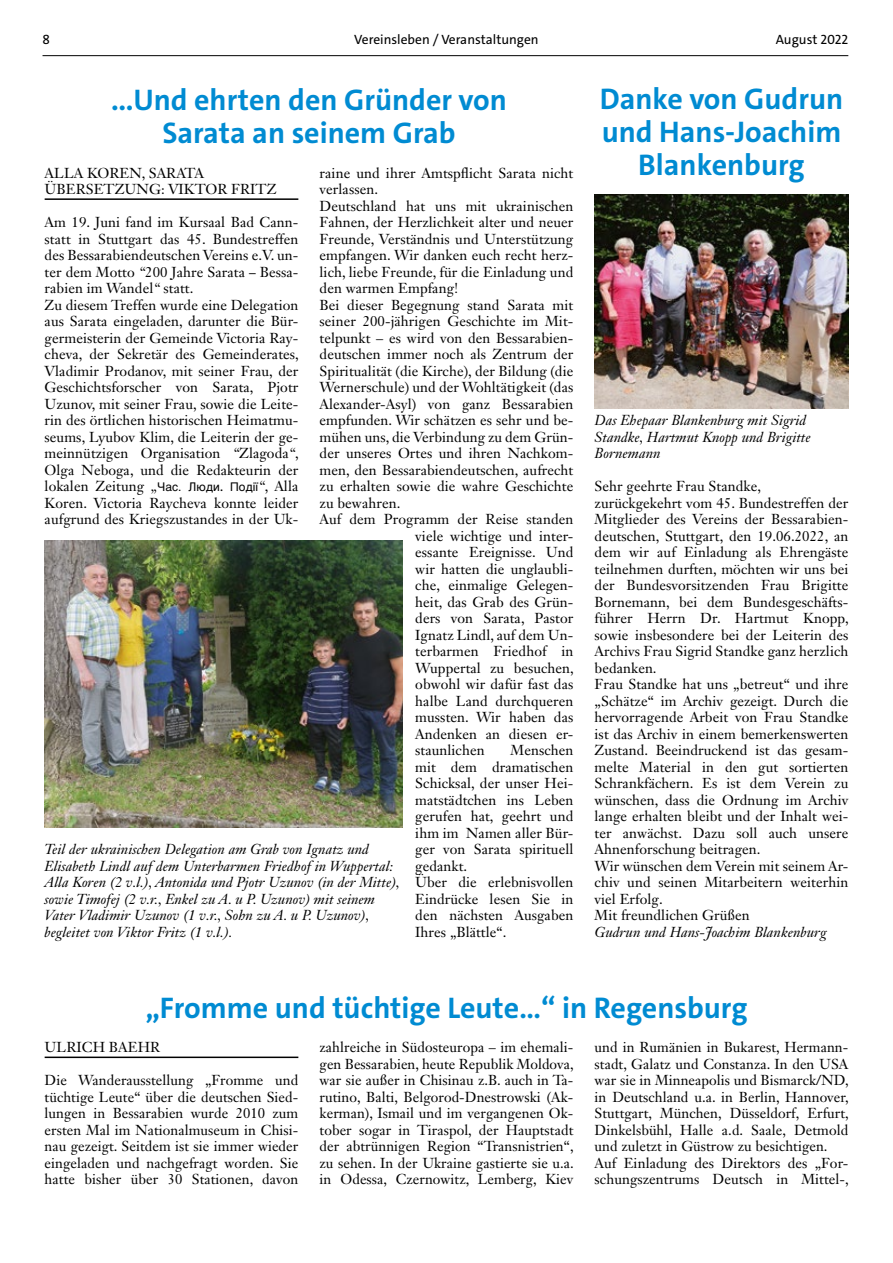
<style>
.page{position:relative;width:893px;height:1263px;background:#fff}
.page>*{position:absolute;margin:0;border:0;box-sizing:border-box;transform-origin:0 0}
.t1{font:700 30px/33px "The Sans";color:#008bd2;text-align:center}
.t2{font:14.25px/16.5px "Janson Text LT Std";letter-spacing:.005em;color:#000}
.t3{font:italic 14.25px/16.5px "Janson Text LT Std";letter-spacing:.005em;color:#000}
.t4{font:13.5px "The Sans";color:#000}
.s1{font-style:italic}
.s2{font-family:"Helvetica LT Std";font-size:12px}
</style>
<div class="page">
<hr style="left:43px;top:55px;width:805px;height:1px;background:#000">
<img style="left:45px;top:541px;width:358px;height:287px">
<hr style="left:45px;top:198px;width:253px;height:2px;background:#000">
<img style="left:595px;top:194px;width:253px;height:215px">
<hr style="left:45px;top:1056px;width:253px;height:2px;background:#000">
<p class="t4" style="left:43px;top:31px;width:9px">8</p>
<p class="t4" style="left:354px;top:31px;width:186px">Vereinsleben / Veranstaltungen</p>
<p class="t4" style="left:776px;top:31px;width:74px">August 2022</p>
<h1 class="t1" style="left:111px;top:84px;width:397px">...Und ehrten den Gründer von<br>Sarata an seinem Grab</h1>
<p class="t2" style="left:45px;top:164px;width:233px">ALLA KOREN, SARATA<br>ÜBERSETZUNG: VIKTOR FRITZ</p>
<p class="t2" style="left:45px;top:214px;width:256px">Am 19. Juni fand im Kursaal Bad Cann&shy;statt in Stuttgart das 45. Bundestreffen des Bessarabiendeutschen Vereins e.V. un&shy;ter dem Motto <span class="s1">“</span>200 Jahre Sarata <span class="s2">–</span> Bessa&shy;rabien im Wandel<span class="s1">“</span> statt.<br>Zu diesem Treffen wurde eine Delegation aus Sarata eingeladen, darunter die Bür&shy;germeisterin der Gemeinde Victoria Ray&shy;cheva, der Sekretär des Gemeinderates, Vladimir Prodanov, mit seiner Frau, der Geschichtsforscher von Sarata, Pjotr Uzunov, mit seiner Frau, sowie die Leite&shy;rin des örtlichen historischen Heimatmu&shy;seums, Lyubov Klim, die Leiterin der ge&shy;meinnützigen Organisation <span class="s1">“</span>Zlagoda<span class="s1">“</span>, Olga Neboga, und die Redakteurin der lokalen Zeitung <span class="s1">„</span><span class="s2">Час. Люди</span>. <span class="s2">Події</span><span class="s1">“</span>, Alla Koren. Victoria Raycheva konnte leider aufgrund des Kriegszustandes in der Uk-</p>
<p class="t2" style="left:320px;top:164px;width:255px">raine und ihrer Amtspflicht Sarata nicht</p>
<p class="t2" style="left:320px;top:181px;width:60px">verlassen.</p>
<p class="t2" style="left:320px;top:197px;width:255px">Deutschland hat uns mit ukrainischen</p>
<p class="t2" style="left:320px;top:214px;width:255px">Fahnen, der Herzlichkeit alter und neuer</p>
<p class="t2" style="left:320px;top:230px;width:255px">Freunde, Verständnis und Unterstützung</p>
<p class="t2" style="left:320px;top:247px;width:255px">empfangen. Wir danken euch recht herz-</p>
<p class="t2" style="left:320px;top:263px;width:255px">lich, liebe Freunde, für die Einladung und</p>
<p class="t2" style="left:320px;top:280px;width:140px">den warmen Empfang!</p>
<p class="t2" style="left:320px;top:296px;width:255px">Bei dieser Begegnung stand Sarata mit</p>
<p class="t2" style="left:320px;top:313px;width:255px">seiner 200-jährigen Geschichte im Mit-</p>
<p class="t2" style="left:320px;top:329px;width:255px">telpunkt – es wird von den Bessarabien-</p>
<p class="t2" style="left:320px;top:346px;width:255px">deutschen immer noch als Zentrum der</p>
<p class="t2" style="left:320px;top:362px;width:255px">Spiritualität (die Kirche), der Bildung (die</p>
<p class="t2" style="left:320px;top:379px;width:255px">Wernerschule) und der Wohltätigkeit (das</p>
<p class="t2" style="left:320px;top:395px;width:255px">Alexander-Asyl) von ganz Bessarabien</p>
<p class="t2" style="left:320px;top:412px;width:255px">empfunden. Wir schätzen es sehr und be-</p>
<p class="t2" style="left:320px;top:428px;width:255px">mühen uns, die Verbindung zu dem Grün-</p>
<p class="t2" style="left:320px;top:445px;width:255px">der unseres Ortes und ihren Nachkom-</p>
<p class="t2" style="left:320px;top:461px;width:255px">men, den Bessarabiendeutschen, aufrecht</p>
<p class="t2" style="left:320px;top:478px;width:255px">zu erhalten sowie die wahre Geschichte</p>
<p class="t2" style="left:320px;top:494px;width:82px">zu bewahren.</p>
<p class="t2" style="left:320px;top:511px;width:255px">Auf dem Programm der Reise standen</p>
<p class="t2" style="left:415px;top:527px;width:160px">viele wichtige und inter-</p>
<p class="t2" style="left:415px;top:544px;width:160px">essante Ereignisse. Und</p>
<p class="t2" style="left:415px;top:560px;width:160px">wir hatten die unglaubli-</p>
<p class="t2" style="left:415px;top:577px;width:160px">che, einmalige Gelegen-</p>
<p class="t2" style="left:415px;top:593px;width:160px">heit, das Grab des Grün-</p>
<p class="t2" style="left:415px;top:610px;width:160px">ders von Sarata, Pastor</p>
<p class="t2" style="left:415px;top:626px;width:160px">Ignatz Lindl, auf dem Un-</p>
<p class="t2" style="left:415px;top:643px;width:160px">terbarmen Friedhof in</p>
<p class="t2" style="left:415px;top:659px;width:160px">Wuppertal zu besuchen,</p>
<p class="t2" style="left:415px;top:676px;width:160px">obwohl wir dafür fast das</p>
<p class="t2" style="left:415px;top:692px;width:160px">halbe Land durchqueren</p>
<p class="t2" style="left:415px;top:709px;width:160px">mussten. Wir haben das</p>
<p class="t2" style="left:415px;top:725px;width:160px">Andenken an diesen er-</p>
<p class="t2" style="left:415px;top:742px;width:71px">staunlichen</p>
<p class="t2" style="left:415px;top:742px;width:160px;text-indent:95px">Menschen mit dem dramatischen<br>Schicksal, der unser Hei&shy;matstädtchen ins Leben gerufen hat, geehrt und ihm im Namen aller Bür&shy;ger von Sarata spirituell gedankt.<br>Über die erlebnisvollen<br>Eindrücke lesen Sie in den nächsten Ausgaben<br>Ihres „Blättle“.</p>
<p class="t3" style="left:45px;top:841px;width:357px">Teil der ukrainischen Delegation am Grab von Ignatz und Elisabeth Lindl auf dem Unterbarmen Friedhof in Wuppertal:<br>Alla Koren (2 v.l.), Antonida und Pjotr Uzunov (in der Mitte), sowie Timofej (2 v.r., Enkel zu A. u P. Uzunov) mit seinem Vater Vladimir Uzunov (1 v.r., Sohn zu A. u P. Uzunov), begleitet von Viktor Fritz (1 v.l.).</p>
<h1 class="t1" style="left:600px;top:83px;width:245px">Danke von Gudrun und Hans-Joachim<br>Blankenburg</h1>
<p class="t3" style="left:595px;top:412px;width:218px">Das Ehepaar Blankenburg mit Sigrid<br>Standke, Hartmut Knopp und Brigitte<br>Bornemann</p>
<p class="t2" style="left:595px;top:478px;width:256px">Sehr geehrte Frau Standke, zurückgekehrt vom 45. Bundestreffen der Mitglieder des Vereins der Bessarabien&shy;deutschen, Stuttgart, den 19.06.2022, an dem wir auf Einladung als Ehrengäste teilnehmen durften, möchten wir uns bei der Bundesvorsitzenden Frau Brigitte Bornemann, bei dem Bundesgeschäfts&shy;führer Herrn Dr. Hartmut Knopp, sowie insbesondere bei der Leiterin des Archivs Frau Sigrid Standke ganz herzlich bedanken.<br>Frau Standke hat uns „betreut“ und ihre „Schätze“ im Archiv gezeigt. Durch die hervorragende Arbeit von Frau Standke ist das Archiv in einem bemerkenswerten Zustand. Beeindruckend ist das gesam&shy;melte Material in den gut sortierten Schrankfächern. Es ist dem Verein zu wünschen, dass die Ordnung im Archiv lange erhalten bleibt und der Inhalt wei&shy;ter anwächst. Dazu soll auch unsere Ahnenforschung beitragen.<br>Wir wünschen dem Verein mit seinem Ar&shy;chiv und seinen Mitarbeitern weiterhin viel Erfolg.<br>Mit freundlichen Grüßen</p>
<p class="t3" style="left:595px;top:924px;width:234px">Gudrun und Hans-Joachim Blankenburg</p>
<h1 class="t1" style="left:145px;top:992px;width:604px">„Fromme und tüchtige Leute…“ in Regensburg</h1>
<p class="t2" style="left:45px;top:1039px;width:117px">ULRICH BAEHR</p>
<p class="t2" style="left:45px;top:1072px;width:255px;text-align:justify">Die Wanderausstellung „Fromme und tüchtige Leute“ über die deutschen Sied&shy;lungen in Bessarabien wurde 2010 zum ersten Mal im Nationalmuseum in Chisi&shy;nau gezeigt. Seitdem ist sie immer wieder eingeladen und nachgefragt worden. Sie hatte bisher über 30 Stationen, davon</p>
<p class="t2" style="left:320px;top:1039px;width:256px;text-align:justify">zahlreiche in Südosteuropa – im ehemali&shy;gen Bessarabien, heute Republik Moldova, war sie außer in Chisinau z.B. auch in Ta&shy;rutino, Balti, Belgorod-Dnestrowski (Ak&shy;kerman), Ismail und im vergangenen Ok&shy;tober sogar in Tiraspol, der Hauptstadt der abtrünnigen Region “Transnistrien“, zu sehen. In der Ukraine gastierte sie u.a. in Odessa, Czernowitz, Lemberg, Kiev</p>
<p class="t2" style="left:595px;top:1039px;width:256px">und in Rumänien in Bukarest, Hermann&shy;stadt, Galatz und Constanza. In den USA war sie in Minneapolis und Bismarck/ND, in Deutschland u.a. in Berlin, Hannover, Stuttgart, München, Düsseldorf, Erfurt, Dinkelsbühl, Halle a.d. Saale, Detmold und zuletzt in Güstrow zu besichtigen.<br>Auf Einladung des Direktors des „For&shy;schungszentrums Deutsch in Mittel-,</p>
</div>
